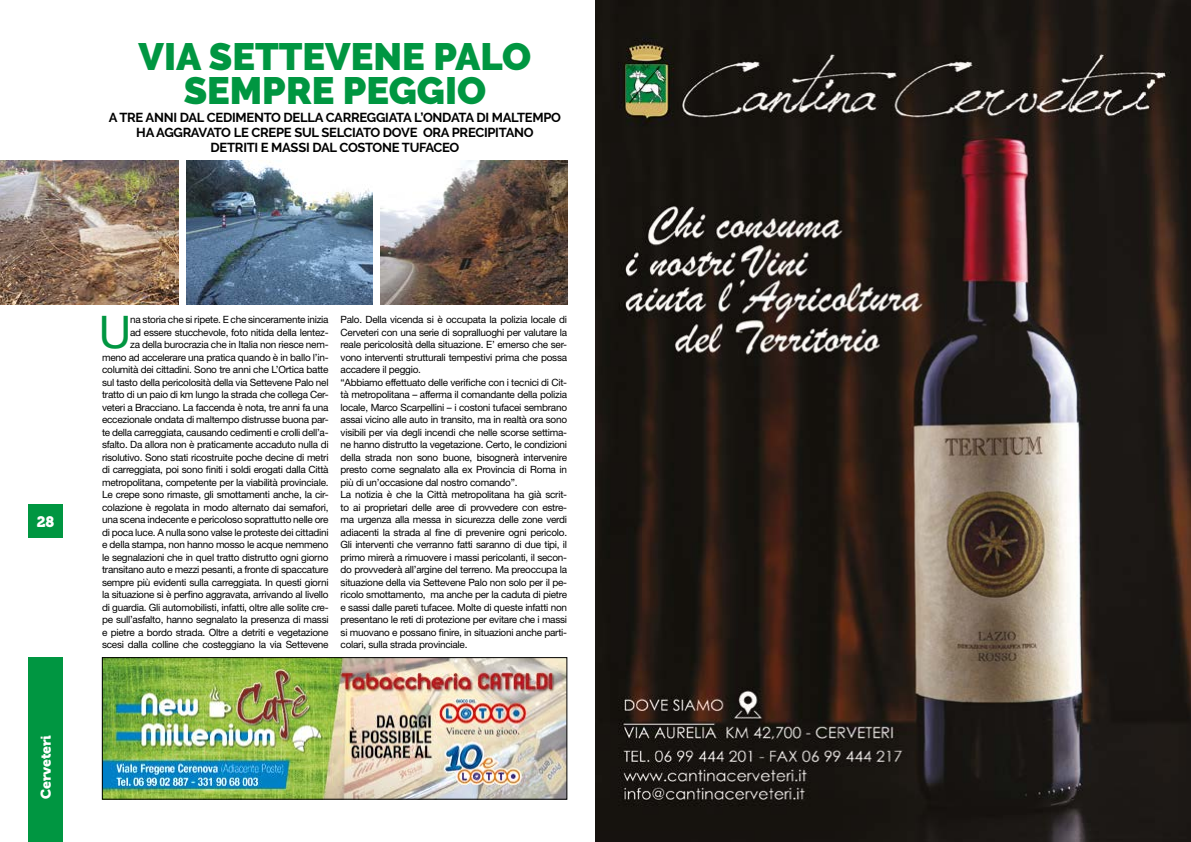
<style>
.page{position:relative;width:1191px;height:842px;background:#fff}
.page>*{position:absolute;margin:0;border:0;box-sizing:border-box;transform-origin:0 0}
.t1{font:45px "Helvetica Neue LT Std";color:#009641}
.t2{font:900 38px/34px "Raleway";color:#009641;text-align:center}
.t3{font:15px "Museo 900";color:#fff}
.t4{font:14px "Museo 900";color:#fff}
.t5{font:700 13px/15px "Raleway";letter-spacing:-.02em;color:#000;text-align:center}
.t6{font:10px/12.5px "Helvetica Neue LT Std";letter-spacing:-.025em;color:#000;text-align:right}
</style>
<div class="page">
<img style="left:595px;top:0;width:596px;height:842px">
<div style="left:28px;top:658px;width:35px;height:184px;background:#009641"></div>
<div style="left:28px;top:505px;width:35px;height:33px;background:#009641"></div>
<img style="left:104px;top:659px;width:461px;height:138px">
<div style="left:102px;top:657px;width:465px;height:142px;border:1px solid #000"></div>
<img style="left:0;top:160px;width:178px;height:145px">
<img style="left:186px;top:160px;width:186px;height:145px">
<img style="left:380px;top:160px;width:187px;height:145px">
<h2 class="t2" style="left:138px;top:39px;width:394px">VIA SETTEVENE PALO<br>SEMPRE PEGGIO</h2>
<h3 class="t5" style="left:109px;top:110px;width:454px">A TRE ANNI DAL CEDIMENTO DELLA CARREGGIATA L’ONDATA DI MALTEMPO<br>HA AGGRAVATO LE CREPE SUL SELCIATO DOVE ORA PRECIPITANO<br>DETRITI E MASSI DAL COSTONE TUFACEO</h3>
<h3 class="t3" style="left:37px;top:513px;width:19px">28</h3>
<h3 class="t4" style="left:38px;top:799px;width:66px;rotate:-90deg">Cerveteri</h3>
<p class="t6" style="left:102px;top:313px;width:228px">na storia che si ripete. E che sinceramente inizia<br>ad essere stucchevole, foto nitida della lentez-<br>za della burocrazia che in Italia non riesce nem-<br>meno ad accelerare una pratica quando è in ballo l’in&shy;columità dei cittadini. Sono tre anni che L’Ortica batte sul tasto della pericolosità della via Settevene Palo nel tratto di un paio di km lungo la strada che collega Cer&shy;veteri a Bracciano. La faccenda è nota, tre anni fa una eccezionale ondata di maltempo distrusse buona par&shy;te della carreggiata, causando cedimenti e crolli dell’a&shy;sfalto. Da allora non è praticamente accaduto nulla di risolutivo. Sono stati ricostruite poche decine di metri di carreggiata, poi sono finiti i soldi erogati dalla Città metropolitana, competente per la viabilità provinciale.<br>Le crepe sono rimaste, gli smottamenti anche, la cir&shy;colazione è regolata in modo alternato dai semafori, una scena indecente e pericoloso soprattutto nelle ore di poca luce. A nulla sono valse le proteste dei cittadini e della stampa, non hanno mosso le acque nemmeno le segnalazioni che in quel tratto distrutto ogni giorno transitano auto e mezzi pesanti, a fronte di spaccature sempre più evidenti sulla carreggiata. In questi giorni la situazione si è perfino aggravata, arrivando al livello di guardia. Gli automobilisti, infatti, oltre alle solite cre&shy;pe sull’asfalto, hanno segnalato la presenza di massi e pietre a bordo strada. Oltre a detriti e vegetazione scesi dalla colline che costeggiano la via Settevene</p>
<p class="t6" style="left:340px;top:313px;width:228px;text-align:left">Palo. Della vicenda si è occupata la polizia locale di Cerveteri con una serie di sopralluoghi per valutare la reale pericolosità della situazione. E’ emerso che ser&shy;vono interventi strutturali tempestivi prima che possa accadere il peggio.<br>“Abbiamo effettuato delle verifiche con i tecnici di Cit&shy;tà metropolitana – afferma il comandante della polizia locale, Marco Scarpellini – i costoni tufacei sembrano assai vicino alle auto in transito, ma in realtà ora sono visibili per via degli incendi che nelle scorse settima&shy;ne hanno distrutto la vegetazione. Certo, le condizioni della strada non sono buone, bisognerà intervenire presto come segnalato alla ex Provincia di Roma in più di un’occasione dal nostro comando”.<br>La notizia è che la Città metropolitana ha già scrit&shy;to ai proprietari delle aree di provvedere con estre&shy;ma urgenza alla messa in sicurezza delle zone verdi adiacenti la strada al fine di prevenire ogni pericolo.<br>Gli interventi che verranno fatti saranno di due tipi, il primo mirerà a rimuovere i massi pericolanti, il secon&shy;do provvederà all’argine del terreno. Ma preoccupa la situazione della via Settevene Palo non solo per il pe&shy;ricolo smottamento, ma anche per la caduta di pietre e sassi dalle pareti tufacee. Molte di queste infatti non presentano le reti di protezione per evitare che i massi si muovano e possano finire, in situazioni anche parti&shy;colari, sulla strada provinciale.</p>
<h1 class="t1" style="left:99px;top:305px;width:34px">U</h1>
</div>
